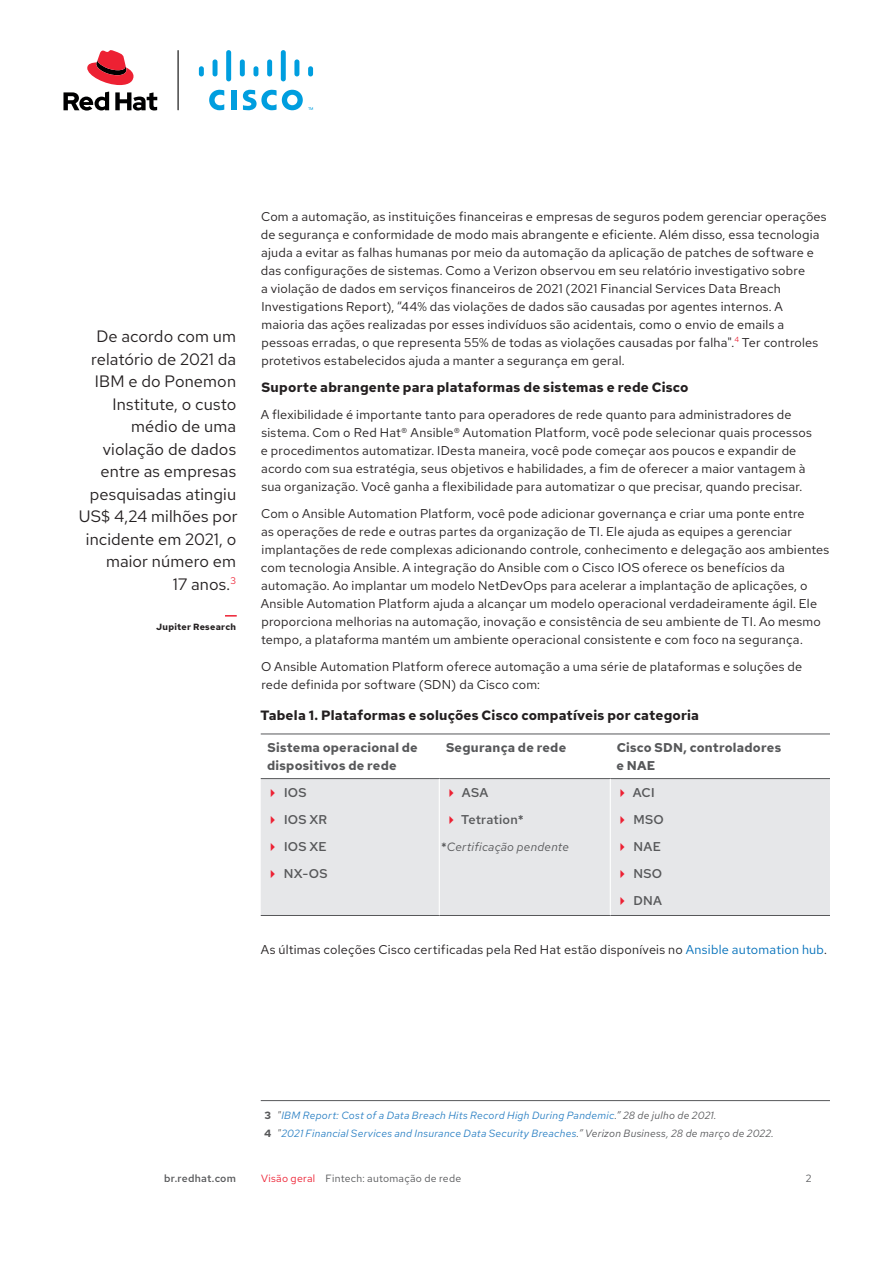
<style>
.page{position:relative;width:893px;height:1263px;background:#fff}
.page>*{position:absolute;margin:0;border:0;box-sizing:border-box;transform-origin:0 0}
.Case_Study_-_Pull_Qu{font:16.5px/22.5px "Red Hat Text";letter-spacing:.005em;color:#231f20;text-align:right}
.Main_-_Table_Name{font:700 13.5px "Red Hat Text";letter-spacing:.015em;color:#231f20}
.Main_-_Subhead_3{font:700 13.5px "Red Hat Text";letter-spacing:.015em;color:#231f20}
.Main_-_Body{font:12.75px/18px "Red Hat Text";letter-spacing:.02em;color:#231f20}
.Main_-_Table_Subhead{font:700 12.75px/18px "Red Hat Text";letter-spacing:.02em;color:#57585a}
.t1{font:500 12.75px "Red Hat Text";letter-spacing:.02em;color:#57585a}
.Main_-_Table_Body__l{font:italic 12px "Red Hat Text";letter-spacing:.02em;color:#57585a}
.Main_-_Footnote__add{font:italic 10.5px "Red Hat Text";letter-spacing:.025em;color:#2c81c4}
.Main_-_Footnote{font:italic 10.5px "Red Hat Text";letter-spacing:.025em;color:#2c81c4}
.Footer_-_Running_Foo{font:10.5px "Red Hat Text";letter-spacing:.025em;color:#57585a}
.t2{font:500 10.5px "Red Hat Text";letter-spacing:.025em;color:#57585a}
.Case_Study_-_Pull_Qu-2{font:700 9px "Red Hat Text";letter-spacing:.03em;color:#231f20}
.s1{font-weight:500;font-style:normal}
.s2{color:#006fba}
.s3{font-weight:700;font-style:normal;color:#57585a}
.s4{color:#57585a}
.s5{color:#ed2133}
</style>
<div class="page">
<hr style="left:261px;top:734px;width:569px;height:1px;background:#57585a">
<div style="left:261px;top:779px;width:569px;height:136px;background:#e6e7e9"></div>
<hr style="left:261px;top:778px;width:178px;height:1px;background:#57585a">
<hr style="left:439px;top:778px;width:171px;height:1px;background:#57585a">
<hr style="left:610px;top:778px;width:220px;height:1px;background:#57585a">
<hr style="left:261px;top:915px;width:178px;height:1px;background:#57585a">
<hr style="left:439px;top:915px;width:171px;height:1px;background:#57585a">
<hr style="left:610px;top:915px;width:220px;height:1px;background:#57585a">
<hr style="left:439px;top:779px;width:1px;height:136px;background:#fff">
<hr style="left:610px;top:779px;width:1px;height:136px;background:#fff">
<hr style="left:261px;top:1100px;width:569px;height:1px;background:#57585a">
<svg style="left:225px;top:615px;width:12px;height:2px"></svg>
<hr style="left:178px;top:50px;width:1px;height:60px;background:#000001">
<svg style="left:87px;top:50px;width:47px;height:35px"></svg>
<svg style="left:63px;top:92px;width:94px;height:19px"></svg>
<div style="left:231px;top:90px;width:5px;height:20px;background:#009edf"></div>
<svg style="left:209px;top:90px;width:15px;height:20px"></svg>
<div style="left:199px;top:66px;width:5px;height:10px;background:#009edf;border-radius:2px"></div>
<hr style="left:213px;top:59px;width:4px;height:17px;background:#009edf;border-radius:2px">
<div style="left:226px;top:50px;width:5px;height:31px;background:#009edf;border-radius:2px"></div>
<div style="left:240px;top:59px;width:5px;height:17px;background:#009edf;border-radius:2px"></div>
<div style="left:253px;top:66px;width:5px;height:10px;background:#009edf;border-radius:2px"></div>
<div style="left:267px;top:59px;width:5px;height:17px;background:#009edf;border-radius:2px"></div>
<div style="left:281px;top:50px;width:5px;height:31px;background:#009edf;border-radius:2px"></div>
<div style="left:294px;top:59px;width:5px;height:17px;background:#009edf;border-radius:2px"></div>
<div style="left:308px;top:66px;width:5px;height:10px;background:#009edf;border-radius:2px"></div>
<svg style="left:243px;top:90px;width:70px;height:20px"></svg>
<svg style="left:271px;top:788px;width:4px;height:9px"></svg>
<svg style="left:271px;top:815px;width:4px;height:9px"></svg>
<svg style="left:271px;top:842px;width:4px;height:9px"></svg>
<svg style="left:271px;top:869px;width:4px;height:9px"></svg>
<svg style="left:449px;top:788px;width:4px;height:9px"></svg>
<svg style="left:449px;top:815px;width:4px;height:9px"></svg>
<svg style="left:620px;top:788px;width:4px;height:9px"></svg>
<svg style="left:620px;top:815px;width:4px;height:9px"></svg>
<svg style="left:620px;top:842px;width:4px;height:9px"></svg>
<svg style="left:620px;top:869px;width:4px;height:9px"></svg>
<svg style="left:620px;top:896px;width:4px;height:9px"></svg>
<p class="Case_Study_-_Pull_Qu" style="left:79px;top:325px;width:160px">De acordo com um relatório de 2021 da<br>IBM e do Ponemon<br>Institute, o custo médio de uma violação de dados entre as empresas pesquisadas atingiu<br>US$ 4,24 milhões por incidente em 2021, o maior número em<br>17 anos.<sup>3</sup></p>
<p class="Case_Study_-_Pull_Qu-2" style="left:156px;top:621px;width:81px">Jupiter Research</p>
<p class="Main_-_Body" style="left:261px;top:207px;width:567px">Com a automação, as instituições financeiras e empresas de seguros podem gerenciar operações de segurança e conformidade de modo mais abrangente e eficiente. Além disso, essa tecnologia ajuda a evitar as falhas humanas por meio da automação da aplicação de patches de software e das configurações de sistemas. Como a Verizon observou em seu relatório investigativo sobre<br>a violação de dados em serviços financeiros de 2021 (2021 Financial Services Data Breach Investigations Report), “44% das violações de dados são causadas por agentes internos. A maioria das ações realizadas por esses indivíduos são acidentais, como o envio de emails a pessoas erradas, o que representa 55% de todas as violações causadas por falha".<sup>4</sup> Ter controles protetivos estabelecidos ajuda a manter a segurança em geral.</p>
<p class="Main_-_Subhead_3" style="left:261px;top:378px;width:429px">Suporte abrangente para plataformas de sistemas e rede Cisco</p>
<p class="Main_-_Body" style="left:261px;top:405px;width:553px">A flexibilidade é importante tanto para operadores de rede quanto para administradores de sistema. Com o Red Hat® Ansible® Automation Platform, você pode selecionar quais processos e procedimentos automatizar. IDesta maneira, você pode começar aos poucos e expandir de acordo com sua estratégia, seus objetivos e habilidades, a fim de oferecer a maior vantagem à sua organização. Você ganha a flexibilidade para automatizar o que precisar, quando precisar.</p>
<p class="Main_-_Body" style="left:261px;top:504px;width:570px">Com o Ansible Automation Platform, você pode adicionar governança e criar uma ponte entre<br>as operações de rede e outras partes da organização de TI. Ele ajuda as equipes a gerenciar implantações de rede complexas adicionando controle, conhecimento e delegação aos ambientes com tecnologia Ansible. A integração do Ansible com o Cisco IOS oferece os benefícios da automação. Ao implantar um modelo NetDevOps para acelerar a implantação de aplicações, o Ansible Automation Platform ajuda a alcançar um modelo operacional verdadeiramente ágil. Ele proporciona melhorias na automação, inovação e consistência de seu ambiente de TI. Ao mesmo tempo, a plataforma mantém um ambiente operacional consistente e com foco na segurança.</p>
<p class="Main_-_Body" style="left:261px;top:657px;width:543px">O Ansible Automation Platform oferece automação a uma série de plataformas e soluções de rede definida por software (SDN) da Cisco com:</p>
<p class="Main_-_Table_Name" style="left:261px;top:706px;width:440px">Tabela 1. Plataformas e soluções Cisco compatíveis por categoria</p>
<p class="Main_-_Table_Subhead" style="left:267px;top:738px;width:152px">Sistema operacional de dispositivos de rede</p>
<p class="Main_-_Table_Subhead" style="left:446px;top:738px;width:122px">Segurança de rede</p>
<p class="Main_-_Table_Subhead" style="left:617px;top:738px;width:166px">Cisco SDN, controladores e NAE</p>
<p class="t1" style="left:284px;top:784px;width:24px">IOS</p>
<p class="t1" style="left:284px;top:811px;width:45px">IOS XR</p>
<p class="t1" style="left:284px;top:838px;width:44px">IOS XE</p>
<p class="t1" style="left:284px;top:865px;width:45px">NX-OS</p>
<p class="t1" style="left:633px;top:784px;width:23px">ACI</p>
<p class="t1" style="left:633px;top:811px;width:32px">MSO</p>
<p class="t1" style="left:633px;top:838px;width:29px">NAE</p>
<p class="t1" style="left:633px;top:865px;width:30px">NSO</p>
<p class="t1" style="left:633px;top:892px;width:30px">DNA</p>
<p class="t1" style="left:462px;top:784px;width:28px">ASA</p>
<p class="t1" style="left:461px;top:811px;width:64px">Tetration*</p>
<p class="Main_-_Table_Body__l" style="left:441px;top:838px;width:129px"><span class="s1">*</span>Certificação pendente</p>
<p class="Main_-_Body" style="left:261px;top:940px;width:568px">As últimas coleções Cisco certificadas pela Red Hat estão disponíveis no <span class="s2">Ansible automation hub</span>.</p>
<p class="Main_-_Footnote" style="left:265px;top:1108px;width:453px"><span class="s3">3</span> <span class="s4">"</span>IBM Report: Cost of a Data Breach Hits Record High During Pandemic<span class="s4">.” 28 de julho de 2021.</span></p>
<p class="Main_-_Footnote__add" style="left:264px;top:1126px;width:511px"><span class="s3">4</span> <span class="s4">"</span>2021 Financial Services and Insurance Data Security Breaches<span class="s4">.” Verizon Business, 28 de março de 2022.</span></p>
<p class="t2" style="left:164px;top:1171px;width:73px">br.redhat.com</p>
<p class="Footer_-_Running_Foo" style="left:261px;top:1171px;width:202px"><span class="s5">Visão geral</span> Fintech: automação de rede</p>
<p class="Footer_-_Running_Foo" style="left:806px;top:1171px;width:7px">2</p>
</div>
